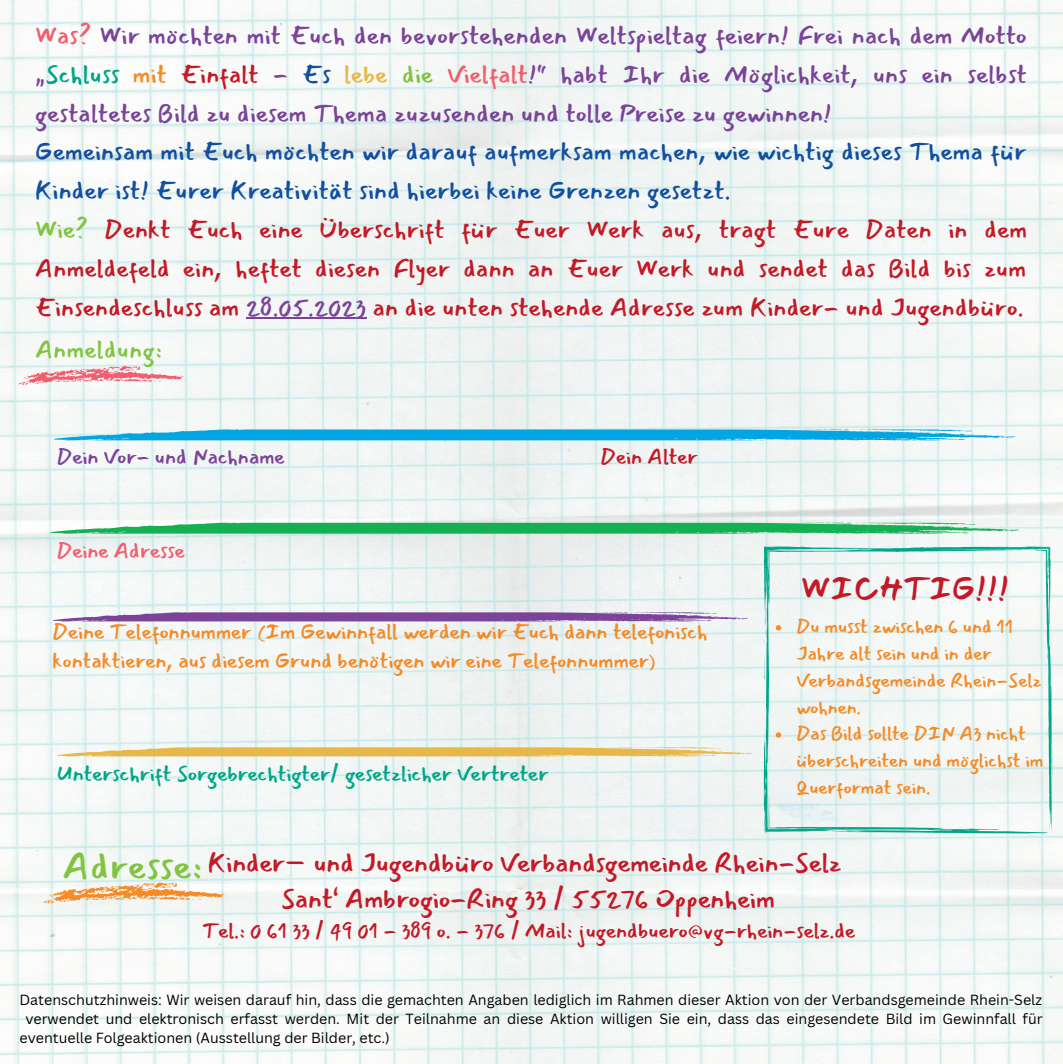
<style>
.page{position:relative;width:1063px;height:1064px;background:#fff}
.page>*{position:absolute;margin:0;border:0;box-sizing:border-box;transform-origin:0 0}
.t1{font:37px "Mansalva";letter-spacing:.025em;color:#82c340}
.t2{font:33.5px "Mansalva";color:#c41926}
.t3{font:26.75px/36.2px "Mansalva";color:#c41926;text-align:center}
.t4{font:25px/38.8px "Mansalva";letter-spacing:.01em;color:#c41926}
.t5{font:25px/38.8px "Mansalva";letter-spacing:.01em;color:#7b4399;text-align:justify}
.t6{font:24.5px "Mansalva";letter-spacing:.025em;color:#82c340}
.t7{font:21.5px/29.5px "Mansalva";color:#f68a25}
.t8{font:21.5px "Mansalva";color:#c41926}
.t9{font:21.5px "Mansalva";color:#00a687}
.t10{font:21.5px "Mansalva";color:#7b4399}
.t11{font:21.5px "Mansalva";color:#f05f6f}
.t12{font:19.25px/26.8px "Mansalva";color:#f68a25}
.t13{font:14.25px "Canva Sans";color:#000}
.s1{color:#f05f6f}
.s2{color:#00a687}
.s3{color:#f68a25}
.s4{color:#c41926}
.s5{color:#124fa0}
.s6{color:#e7b849}
.s7{color:#82c340}
.s8{color:#7b4399}
</style>
<div class="page">
<img style="left:0;top:0;width:1062px;height:1062px">
<svg style="left:50px;top:522px;width:969px;height:12px"></svg>
<svg style="left:54px;top:429px;width:961px;height:12px"></svg>
<svg style="left:53px;top:612px;width:695px;height:10px"></svg>
<svg style="left:57px;top:747px;width:695px;height:10px"></svg>
<svg style="left:764px;top:546px;width:286px;height:287px;fill:#f1f5f4"></svg>
<svg style="left:764px;top:826px;width:3px;height:6px"></svg>
<svg style="left:764px;top:659px;width:1px;height:27px"></svg>
<svg style="left:764px;top:603px;width:6px;height:39px"></svg>
<svg style="left:882px;top:546px;width:54px;height:6px"></svg>
<svg style="left:939px;top:828px;width:12px;height:2px"></svg>
<svg style="left:1017px;top:546px;width:36px;height:284px"></svg>
<svg style="left:828px;top:550px;width:15px;height:1px"></svg>
<svg style="left:42px;top:848px;width:183px;height:93px"></svg>
<hr style="left:246px;top:317px;width:120px;height:1px;background:#7b4399">
<svg style="left:776px;top:625px;width:5px;height:5px"></svg>
<svg style="left:776px;top:732px;width:5px;height:5px"></svg>
<svg style="left:17px;top:335px;width:167px;height:85px"></svg>
<p class="t5" style="left:35px;top:16px;width:993px"><span class="s1">Was?</span> Wir möchten mit Euch den bevorstehenden Weltspieltag feiern! Frei nach dem Motto „<span class="s2">Schluss</span> <span class="s3">mit</span> <span class="s4">Einfalt</span> - <span class="s5">Es</span> <span class="s6">lebe</span> <span class="s7">die</span> <span class="s1">Vielfalt</span>!“ habt Ihr die Möglichkeit, uns ein selbst gestaltetes Bild zu diesem Thema zuzusenden und tolle Preise zu gewinnen!</p>
<p class="t4" style="left:35px;top:132px;width:993px"><span class="s5">Gemeinsam mit Euch möchten wir darauf aufmerksam machen, wie wichtig dieses Thema für Kinder ist! Eurer Kreativität sind hierbei keine Grenzen gesetzt.<br></span><span class="s7">Wie?</span> Denkt Euch eine Überschrift für Euer Werk aus, tragt Eure Daten in dem Anmeldefeld ein, heftet diesen Flyer dann an Euer Werk und sendet das Bild bis zum Einsendeschluss am <span class="s8">28.05.2023</span> an die unten stehende Adresse zum Kinder- und Jugendbüro.</p>
<p class="t6" style="left:35px;top:336px;width:128px">Anmeldung:</p>
<p class="t10" style="left:57px;top:445px;width:229px">Dein Vor- und Nachname</p>
<p class="t8" style="left:600px;top:445px;width:98px">Dein Alter</p>
<p class="t11" style="left:57px;top:539px;width:129px">Deine Adresse</p>
<p class="t7" style="left:53px;top:616px;width:656px">Deine Telefonnummer (Im Gewinnfall werden wir Euch dann telefonisch kontaktieren, aus diesem Grund benötigen wir eine Telefonnummer)</p>
<p class="t9" style="left:57px;top:761px;width:493px">Unterschrift Sorgebrechtigter/ gesetzlicher Vertreter</p>
<h2 class="t2" style="left:801px;top:569px;width:210px">WICHTIG!!!</h2>
<p class="t12" style="left:796px;top:613px;width:248px">Du musst zwischen 6 und 11<br>Jahre alt sein und in der<br>Verbandsgemeinde Rhein-Selz wohnen.<br>Das Bild sollte DIN A3 nicht überschreiten und möglichst im<br>Querformat sein.</p>
<h1 class="t1" style="left:63px;top:845px;width:141px">Adresse:</h1>
<p class="t3" style="left:208px;top:844px;width:635px">Kinder– und Jugendbüro Verbandsgemeinde Rhein-Selz<br>Sant‘ Ambrogio-Ring 33 / 55276 Oppenheim</p>
<p class="t8" style="left:202px;top:918px;width:654px">Tel.: 0 61 33 / 49 01 - 389 o. - 376 / Mail: jugendbuero@vg-rhein-selz.de</p>
<p class="t13" style="left:19px;top:989px;width:1024px">Datenschutzhinweis: Wir weisen darauf hin, dass die gemachten Angaben lediglich im Rahmen dieser Aktion von der Verbandsgemeinde Rhein-Selz</p>
<p class="t13" style="left:25px;top:1008px;width:1018px">verwendet und elektronisch erfasst werden. Mit der Teilnahme an diese Aktion willigen Sie ein, dass das eingesendete Bild im Gewinnfall für</p>
<p class="t13" style="left:19px;top:1027px;width:372px">eventuelle Folgeaktionen (Ausstellung der Bilder, etc.)</p>
</div>
